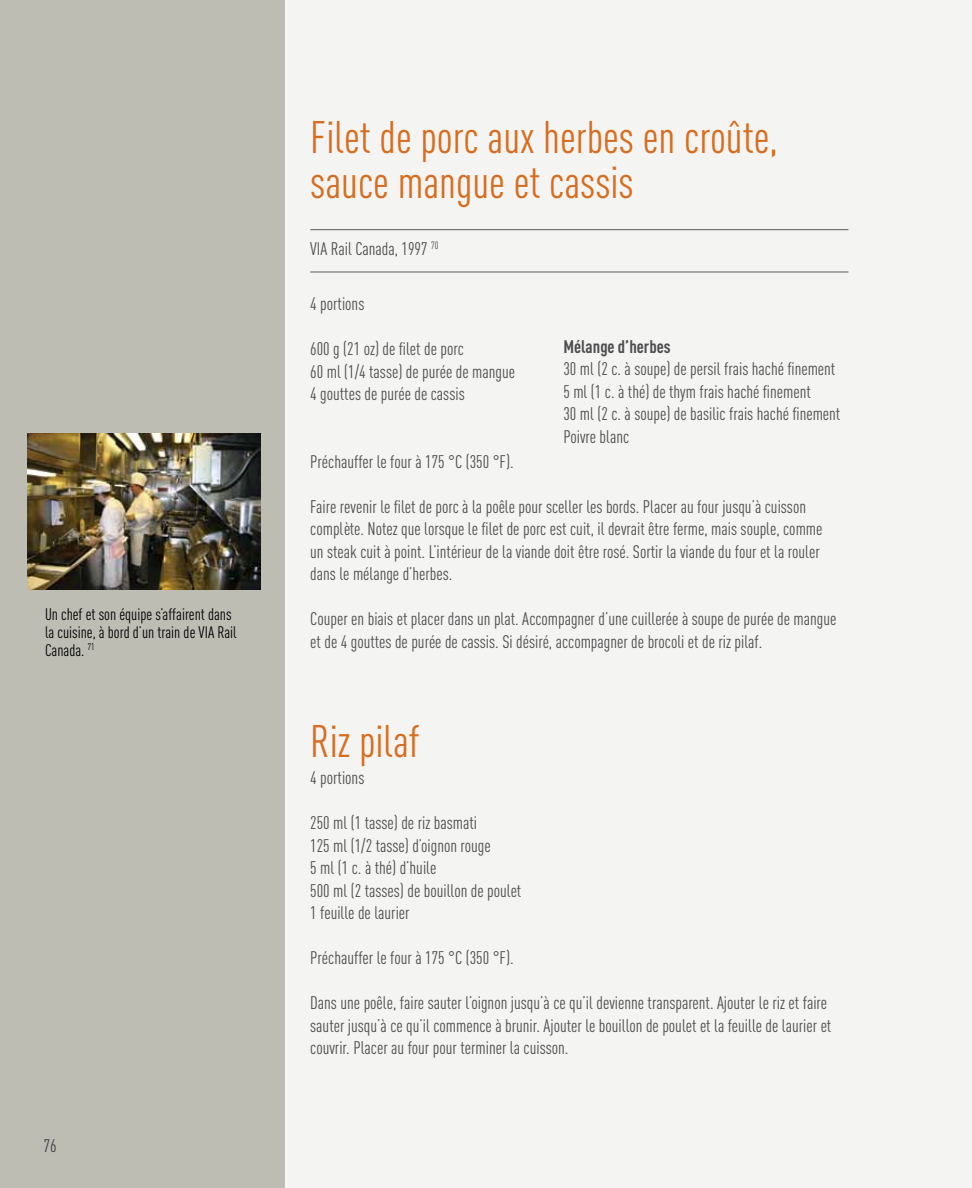
<style>
.page{position:relative;width:972px;height:1188px;background:#f4f4f2}
.page>*{position:absolute;margin:0;border:0;box-sizing:border-box;transform-origin:0 0}
.t1{font:45px/45px "DIN Cond";color:#d86d1f}
.t2{font:18px/22.5px "DIN Cond";color:#4d4d4f}
.t3{font:700 18px "DIN Cond";color:#4d4d4f}
.t4{font:18px "DIN Cond";color:#414042}
.t5{font:16.5px/18px "DIN Cond";color:#000}
</style>
<div class="page">
<hr style="left:310px;top:229px;width:538px;height:1px;background:#5a5b57">
<hr style="left:310px;top:272px;width:538px;height:1px;background:#5a5b57">
<div style="left:0;top:0;width:284px;height:1188px;background:#bdbdb4"></div>
<img style="left:27px;top:434px;width:233px;height:155px">
<p class="t5" style="left:45px;top:605px;width:193px">Un chef et son équipe s’affairent dans la cuisine, à bord d’un train de VIA Rail<br>Canada. <sup>71</sup></p>
<p class="t4" style="left:44px;top:1136px;width:14px">76</p>
<h1 class="t1" style="left:310px;top:114px;width:469px">Filet de porc aux herbes en croûte, sauce mangue et cassis</h1>
<p class="t2" style="left:310px;top:237px;width:130px">VIA Rail Canada, 1997 <sup>70</sup></p>
<p class="t2" style="left:310px;top:292px;width:56px">4 portions</p>
<p class="t2" style="left:310px;top:337px;width:206px">600 g (21 oz) de filet de porc<br>60 ml (1/4 tasse) de purée de mangue<br>4 gouttes de purée de cassis</p>
<p class="t3" style="left:563px;top:335px;width:109px">Mélange d’herbes</p>
<p class="t2" style="left:563px;top:357px;width:278px">30 ml (2 c. à soupe) de persil frais haché finement 5 ml (1 c. à thé) de thym frais haché finement<br>30 ml (2 c. à soupe) de basilic frais haché finement Poivre blanc</p>
<p class="t2" style="left:310px;top:450px;width:205px">Préchauffer le four à 175 °C (350 °F).</p>
<p class="t2" style="left:310px;top:495px;width:514px">Faire revenir le filet de porc à la poêle pour sceller les bords. Placer au four jusqu’à cuisson complète. Notez que lorsque le filet de porc est cuit, il devrait être ferme, mais souple, comme un steak cuit à point. L’intérieur de la viande doit être rosé. Sortir la viande du four et la rouler dans le mélange d’herbes.</p>
<p class="t2" style="left:310px;top:607px;width:528px">Couper en biais et placer dans un plat. Accompagner d’une cuillerée à soupe de purée de mangue et de 4 gouttes de purée de cassis. Si désiré, accompagner de brocoli et de riz pilaf.</p>
<h1 class="t1" style="left:310px;top:719px;width:111px">Riz pilaf</h1>
<p class="t2" style="left:310px;top:767px;width:56px">4 portions</p>
<p class="t2" style="left:310px;top:812px;width:213px">250 ml (1 tasse) de riz basmati<br>125 ml (1/2 tasse) d’oignon rouge<br>5 ml (1 c. à thé) d’huile<br>500 ml (2 tasses) de bouillon de poulet<br>1 feuille de laurier</p>
<p class="t2" style="left:310px;top:947px;width:205px">Préchauffer le four à 175 °C (350 °F).</p>
<p class="t2" style="left:310px;top:992px;width:523px">Dans une poêle, faire sauter l’oignon jusqu’à ce qu’il devienne transparent. Ajouter le riz et faire sauter jusqu’à ce qu’il commence à brunir. Ajouter le bouillon de poulet et la feuille de laurier et couvrir. Placer au four pour terminer la cuisson.</p>
</div>
